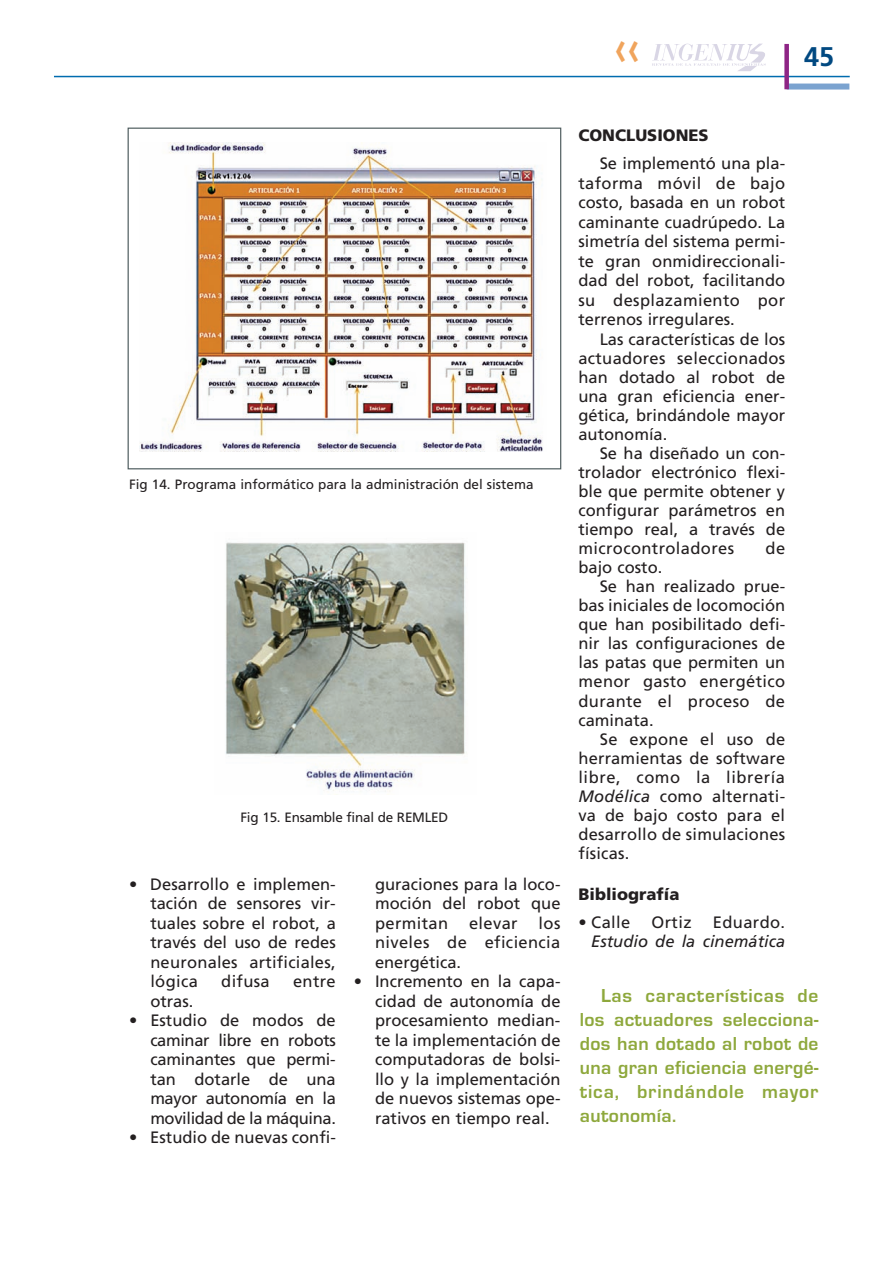
<style>
.page{position:relative;width:893px;height:1263px;background:#fff}
.page>*{position:absolute;margin:0;border:0;box-sizing:border-box;transform-origin:0 0}
.t1{font:700 27px "Frutiger";color:#014981}
.t2{font:700 19.5px/24px "Eurostile";letter-spacing:.02em;color:#8ea83c;text-align:justify}
.t3{font:16.5px/19.5px "Frutiger";color:#231f20;text-align:justify}
.t4{font:16.5px "Frutiger";letter-spacing:.02em;color:#231f20}
.t5{font:900 16.5px "Frutiger";color:#231f20}
.t6{font:italic 16.5px "Frutiger";color:#231f20}
.t7{font:16.5px "Frutiger";letter-spacing:.035em;color:#231f20}
.t8{font:13.5px "Frutiger";color:#231f20}
.s1{font-style:italic}
</style>
<div class="page">
<div style="left:787px;top:84px;width:62px;height:6px;background:#7ba3d0"></div>
<hr style="left:54px;top:76px;width:796px;height:1px;background:#006caf">
<div style="left:784px;top:44px;width:5px;height:45px;background:#8e2585"></div>
<svg style="left:652px;top:44px;width:114px;height:27px"></svg>
<img style="left:139px;top:142px;width:404px;height:310px">
<div style="left:128px;top:128px;width:433px;height:341px;border:1px solid #4e5c5e"></div>
<img style="left:225px;top:542px;width:242px;height:250px">
<h1 class="t1" style="left:804px;top:46px;width:32px">45</h1>
<p class="t8" style="left:129px;top:479px;width:406px">Fig 14. Programa informático para la administración del sistema</p>
<p class="t8" style="left:240px;top:812px;width:209px">Fig 15. Ensamble final de REMLED</p>
<p class="t3" style="left:150px;top:876px;width:187px;text-indent:-21px">• Desarrollo e implemen&shy;tación de sensores vir&shy;tuales sobre el robot, a través del uso de redes neuronales artificiales, lógica</p>
<p class="t3" style="left:221px;top:973px;width:50px">difusa</p>
<p class="t3" style="left:293px;top:973px;width:44px">entre</p>
<p class="t3" style="left:150px;top:993px;width:45px">otras.</p>
<p class="t3" style="left:150px;top:1012px;width:187px;text-indent:-21px">• Estudio de modos de caminar libre en robots caminantes que permi&shy;tan dotarle de una mayor autonomía en la movilidad de la máquina.</p>
<p class="t3" style="left:129px;top:1129px;width:208px">• Estudio de nuevas confi-</p>
<p class="t3" style="left:375px;top:876px;width:187px">guraciones para la loco&shy;moción del robot que permitan</p>
<p class="t3" style="left:375px;top:915px;width:187px;text-indent:164px">los niveles de eficiencia energética.</p>
<p class="t3" style="left:375px;top:973px;width:187px;text-indent:-21px">• Incremento en la capa&shy;cidad de autonomía de procesamiento median&shy;te la implementación de computadoras de bolsi&shy;llo y la implementación de nuevos sistemas ope&shy;rativos en tiempo real.</p>
<p class="t3" style="left:469px;top:915px;width:50px">elevar</p>
<p class="t5" style="left:578px;top:129px;width:132px">CONCLUSIONES</p>
<p class="t3" style="left:578px;top:155px;width:208px;text-indent:21px">Se implementó una pla&shy;taforma móvil de bajo costo, basada en un robot caminante cuadrúpedo. La simetría del sistema permi&shy;te gran onmidireccionali&shy;dad del robot, facilitando su desplazamiento por terrenos irregulares.</p>
<p class="t3" style="left:578px;top:331px;width:208px;line-height:19px;text-indent:21px">Las características de los actuadores seleccionados han dotado al robot de una gran eficiencia ener&shy;gética, brindándole mayor autonomía.</p>
<p class="t3" style="left:578px;top:445px;width:208px;line-height:19px;text-indent:21px">Se ha diseñado un con&shy;trolador electrónico flexi&shy;ble que permite obtener y configurar parámetros en tiempo real, a través de microcontroladores</p>
<p class="t3" style="left:765px;top:540px;width:21px">de</p>
<p class="t3" style="left:578px;top:559px;width:85px">bajo costo.</p>
<p class="t3" style="left:600px;top:578px;width:187px">Se han realizado prue-</p>
<p class="t3" style="left:578px;top:597px;width:208px">bas iniciales de locomoción</p>
<p class="t3" style="left:578px;top:616px;width:208px">que han posibilitado defi-</p>
<p class="t3" style="left:578px;top:635px;width:208px">nir las configuraciones de</p>
<p class="t3" style="left:578px;top:654px;width:208px">las patas que permiten un</p>
<p class="t4" style="left:578px;top:675px;width:208px">menor gasto energético</p>
<p class="t4" style="left:578px;top:694px;width:208px">durante el proceso de</p>
<p class="t3" style="left:578px;top:711px;width:77px">caminata.</p>
<p class="t4" style="left:600px;top:732px;width:187px">Se expone el uso de</p>
<p class="t3" style="left:578px;top:749px;width:208px">herramientas de software</p>
<p class="t7" style="left:578px;top:770px;width:208px">libre, como la librería</p>
<p class="t3" style="left:578px;top:787px;width:208px"><span class="s1">Modélica</span> como alternati-</p>
<p class="t3" style="left:578px;top:807px;width:208px">va de bajo costo para el</p>
<p class="t3" style="left:578px;top:826px;width:208px">desarrollo de simulaciones</p>
<p class="t3" style="left:578px;top:845px;width:52px">físicas.</p>
<p class="t5" style="left:578px;top:887px;width:102px">Bibliografía</p>
<p class="t3" style="left:578px;top:913px;width:53px">• Calle</p>
<p class="t3" style="left:652px;top:913px;width:41px">Ortiz</p>
<p class="t4" style="left:713px;top:915px;width:74px">Eduardo.</p>
<p class="t6" style="left:591px;top:935px;width:195px">Estudio de la cinemática</p>
<p class="t2" style="left:580px;top:984px;width:240px;text-indent:21px">Las características de los actuadores selecciona&shy;dos han dotado al robot de una gran eficiencia energé&shy;tica, brindándole mayor autonomía.</p>
</div>
